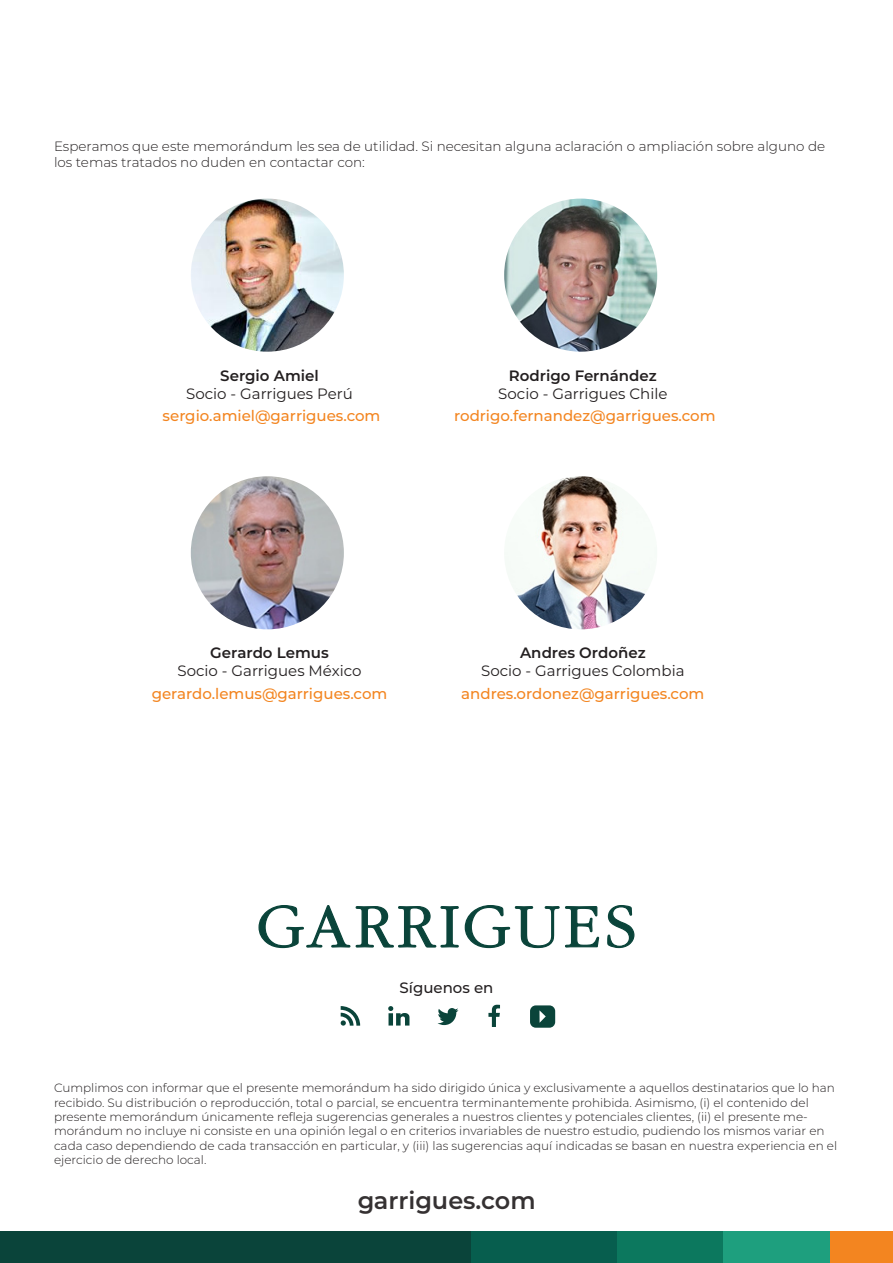
<style>
.page{position:relative;width:893px;height:1263px;background:#fff}
.page>*{position:absolute;margin:0;border:0;box-sizing:border-box;transform-origin:0 0}
.t1{font:600 24px "Montserrat";color:#231f20}
.t2{font:500 15px "Montserrat";color:#f38520}
.t3{font:15px "Montserrat";color:#231f20}
.t4{font:600 15px "Montserrat";color:#231f20}
.t5{font:500 15px "Montserrat";color:#231f20}
.t6{font:300 13.5px/16.5px "Montserrat";color:#231f20}
.t7{font:300 12px/14.4px "Montserrat";color:#231f20}
</style>
<div class="page">
<svg style="left:388px;top:1006px;width:21px;height:19px"></svg>
<svg style="left:258px;top:905px;width:92px;height:43px"></svg>
<svg style="left:356px;top:906px;width:103px;height:41px"></svg>
<svg style="left:465px;top:905px;width:134px;height:43px"></svg>
<svg style="left:607px;top:905px;width:27px;height:43px"></svg>
<svg style="left:341px;top:1006px;width:19px;height:20px"></svg>
<svg style="left:488px;top:1005px;width:12px;height:22px"></svg>
<svg style="left:437px;top:1008px;width:21px;height:17px"></svg>
<svg style="left:530px;top:1005px;width:25px;height:23px"></svg>
<div style="left:0;top:1231px;width:471px;height:32px;background:#0a443a"></div>
<div style="left:471px;top:1231px;width:146px;height:32px;background:#075e4e"></div>
<div style="left:617px;top:1231px;width:109px;height:32px;background:#0c785e"></div>
<div style="left:723px;top:1231px;width:110px;height:32px;background:#1e9f7e"></div>
<div style="left:831px;top:1231px;width:62px;height:32px;background:#f38520"></div>
<img style="left:191px;top:199px;width:153px;height:153px;border-radius:77px">
<img style="left:191px;top:476px;width:153px;height:153px;border-radius:77px">
<img style="left:504px;top:199px;width:153px;height:153px;border-radius:76px">
<img style="left:504px;top:476px;width:153px;height:153px;border-radius:77px">
<p class="t6" style="left:54px;top:137px;width:773px">Esperamos que este memorándum les sea de utilidad. Si necesitan alguna aclaración o ampliación sobre alguno de los temas tratados no duden en contactar con:</p>
<p class="t4" style="left:220px;top:365px;width:100px">Sergio Amiel</p>
<p class="t3" style="left:186px;top:383px;width:168px">Socio - Garrigues Perú</p>
<p class="t2" style="left:163px;top:405px;width:219px">sergio.amiel@garrigues.com</p>
<p class="t4" style="left:509px;top:365px;width:149px">Rodrigo Fernández</p>
<p class="t3" style="left:498px;top:383px;width:171px">Socio - Garrigues Chile</p>
<p class="t2" style="left:454px;top:405px;width:263px">rodrigo.fernandez@garrigues.com</p>
<p class="t4" style="left:210px;top:642px;width:120px">Gerardo Lemus</p>
<p class="t3" style="left:178px;top:661px;width:186px">Socio - Garrigues México</p>
<p class="t2" style="left:152px;top:683px;width:237px">gerardo.lemus@garrigues.com</p>
<p class="t4" style="left:520px;top:642px;width:127px">Andres Ordoñez</p>
<p class="t3" style="left:481px;top:661px;width:205px">Socio - Garrigues Colombia</p>
<p class="t2" style="left:461px;top:683px;width:245px">andres.ordonez@garrigues.com</p>
<p class="t5" style="left:399px;top:977px;width:95px">Síguenos en</p>
<p class="t7" style="left:54px;top:1080px;width:785px">Cumplimos con informar que el presente memorándum ha sido dirigido única y exclusivamente a aquellos destinatarios que lo han recibido. Su distribución o reproducción, total o parcial, se encuentra terminantemente prohibida. Asimismo, (i) el contenido del presente memorándum únicamente refleja sugerencias generales a nuestros clientes y potenciales clientes, (ii) el presente me&shy;morándum no incluye ni consiste en una opinión legal o en criterios invariables de nuestro estudio, pudiendo los mismos variar en cada caso dependiendo de cada transacción en particular, y (iii) las sugerencias aquí indicadas se basan en nuestra experiencia en el ejercicio de derecho local.</p>
<h1 class="t1" style="left:357px;top:1183px;width:180px">garrigues.com</h1>
</div>
